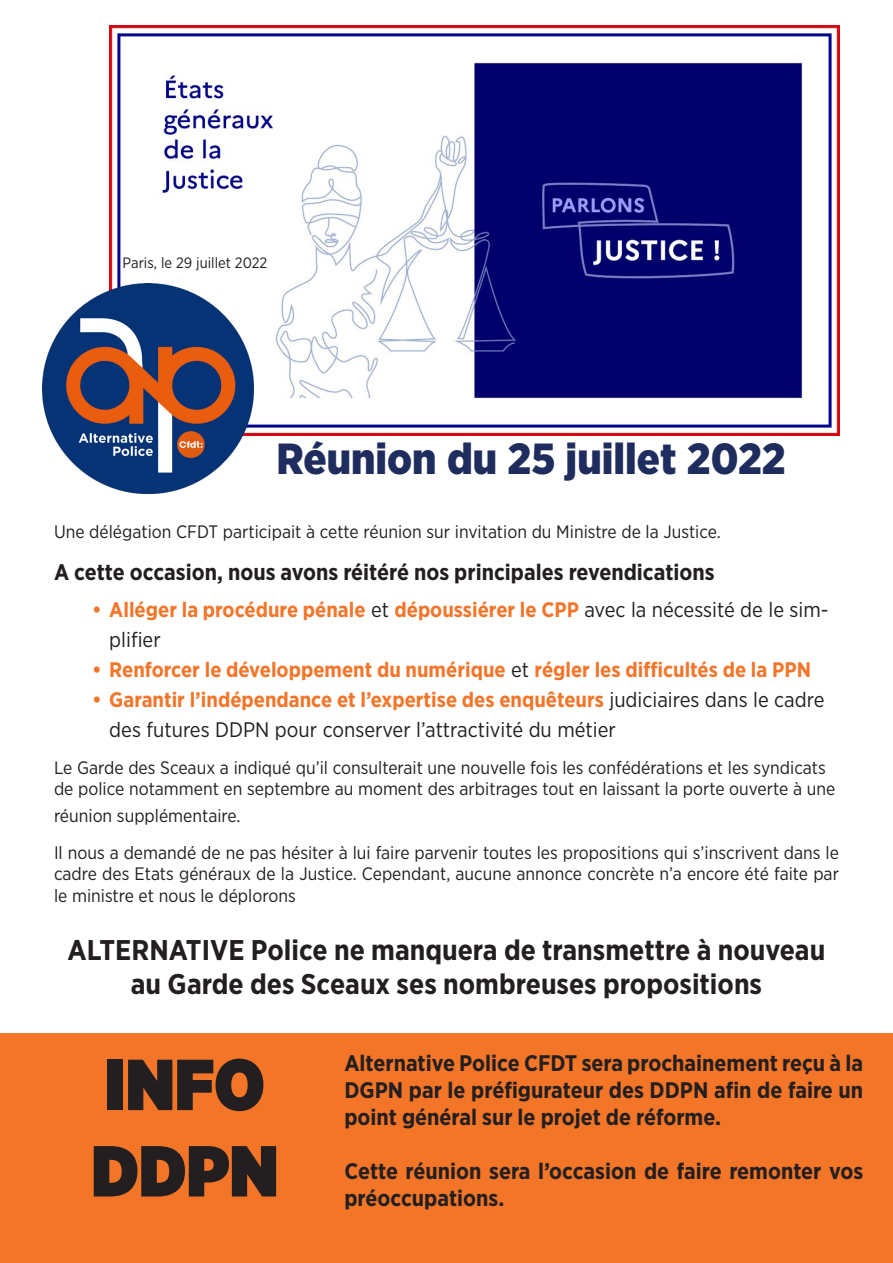
<style>
.page{position:relative;width:893px;height:1263px;background:#fff}
.page>*{position:absolute;margin:0;border:0;box-sizing:border-box;transform-origin:0 0}
.t1{font:900 72px "Gotham Narrow";color:#231f20}
.t2{font:900 43.5px "Gotham Narrow";color:#1f2c5e}
.t3{font:700 28.5px/34.2px "Gotham Narrow";color:#231f20;text-align:center}
.t4{font:700 22.5px/27px "Gotham Narrow";color:#231f20;text-align:justify}
.t5{font:700 21px/30px "Gotham Narrow";color:#f3752a}
.t6{font:21px/30px "Gotham Narrow";color:#231f20}
.t7{font:18px/21.6px "Gotham Narrow";color:#231f20}
.t8{font:15px "Gotham Narrow";color:#231f20}
.s1{font-weight:400;color:#231f20}
.s2{font-weight:700;color:#f3752a}
</style>
<div class="page">
<img style="left:109px;top:26px;width:730px;height:410px">
<img style="left:43px;top:283px;width:210px;height:211px">
<div style="left:0;top:1033px;width:893px;height:230px;background:#f37528"></div>
<p class="t8" style="left:123px;top:253px;width:146px">Paris, le 29 juillet 2022</p>
<p class="t2" style="left:277px;top:430px;width:511px">Réunion du 25 juillet 2022</p>
<p class="t7" style="left:54px;top:520px;width:668px">Une délégation CFDT participait à cette réunion sur invitation du Ministre de la Justice.</p>
<p class="t4" style="left:54px;top:558px;width:662px">A cette occasion, nous avons réitéré nos principales revendications</p>
<p class="t5" style="left:109px;top:594px;width:721px;text-indent:-17px">• Alléger la procédure pénale <span class="s1">et</span> dépoussiérer le CPP <span class="s1">avec la nécessité de le sim&shy;plifier</span></p>
<p class="t5" style="left:92px;top:654px;width:720px">• Renforcer le développement du numérique <span class="s1">et</span> régler les difficultés de la PPN</p>
<p class="t6" style="left:109px;top:684px;width:717px;text-indent:-17px"><span class="s2">• Garantir l’indépendance et l’expertise des enquêteurs</span> judiciaires dans le cadre des futures DDPN pour conserver l’attractivité du métier</p>
<p class="t7" style="left:54px;top:756px;width:783px">Le Garde des Sceaux a indiqué qu’il consulterait une nouvelle fois les confédérations et les syndicats de police notamment en septembre au moment des arbitrages tout en laissant la porte ouverte à une</p>
<p class="t7" style="left:54px;top:805px;width:188px">réunion supplémentaire.</p>
<p class="t7" style="left:54px;top:841px;width:786px;text-align:justify">Il nous a demandé de ne pas hésiter à lui faire parvenir toutes les propositions qui s’inscrivent dans le cadre des Etats généraux de la Justice. Cependant, aucune annonce concrète n’a encore été faite par le ministre et nous le déplorons</p>
<p class="t3" style="left:68px;top:932px;width:759px">ALTERNATIVE Police ne manquera de transmettre à nouveau au Garde des Sceaux ses nombreuses propositions</p>
<p class="t1" style="left:105px;top:1036px;width:161px">INFO</p>
<p class="t1" style="left:91px;top:1122px;width:189px">DDPN</p>
<p class="t4" style="left:344px;top:1049px;width:520px">Alternative Police CFDT sera prochainement reçu à la DGPN par le préfigurateur des DDPN afin de faire un point général sur le projet de réforme.</p>
<p class="t4" style="left:344px;top:1157px;width:520px">Cette réunion sera l’occasion de faire remonter vos préoccupations.</p>
</div>
